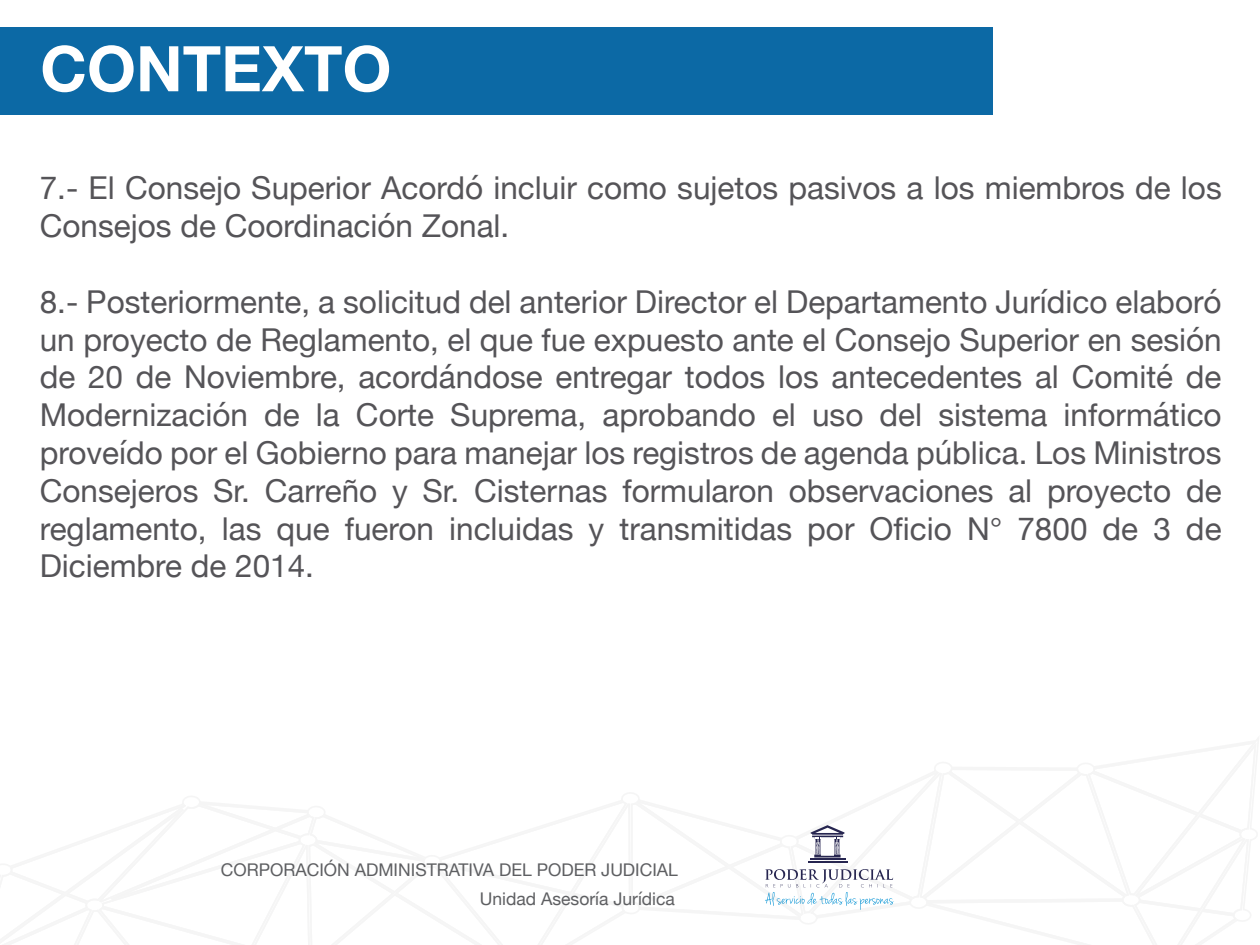
<style>
.page{position:relative;width:1260px;height:945px;background:#fff}
.page>*{position:absolute;margin:0;border:0;box-sizing:border-box;transform-origin:0 0}
.t1{font:700 63px "Helvetica Neue";color:#fff}
.t2{font:31.5px/37.8px "Helvetica Neue";color:#555458}
.t3{font:17.5px/28.5px "Helvetica Neue";color:#5e5f62;text-align:right}
</style>
<div class="page">
<div style="left:0;top:27px;width:993px;height:88px;background:#0c69a5"></div>
<svg style="left:765px;top:825px;width:129px;height:85px"></svg>
<h1 class="t1" style="left:40px;top:19px;width:353px">CONTEXTO</h1>
<p class="t2" style="left:40px;top:171px;width:1184px">7.- El Consejo Superior Acordó incluir como sujetos pasivos a los miembros de los<br>Consejos de Coordinación Zonal.</p>
<p class="t2" style="left:40px;top:285px;width:1183px;text-align:justify">8.- Posteriormente, a solicitud del anterior Director el Departamento Jurídico elaboró un proyecto de Reglamento, el que fue expuesto ante el Consejo Superior en sesión de 20 de Noviembre, acordándose entregar todos los antecedentes al Comité de Modernización de la Corte Suprema, aprobando el uso del sistema informático proveído por el Gobierno para manejar los registros de agenda pública. Los Ministros Consejeros Sr. Carreño y Sr. Cisternas formularon observaciones al proyecto de reglamento, las que fueron incluidas y transmitidas por Oficio N° 7800 de 3 de Diciembre de 2014.</p>
<p class="t3" style="left:221px;top:857px;width:459px">CORPORACIÓN ADMINISTRATIVA DEL PODER JUDICIAL<br>Unidad Asesoría Jurídica</p>
</div>
